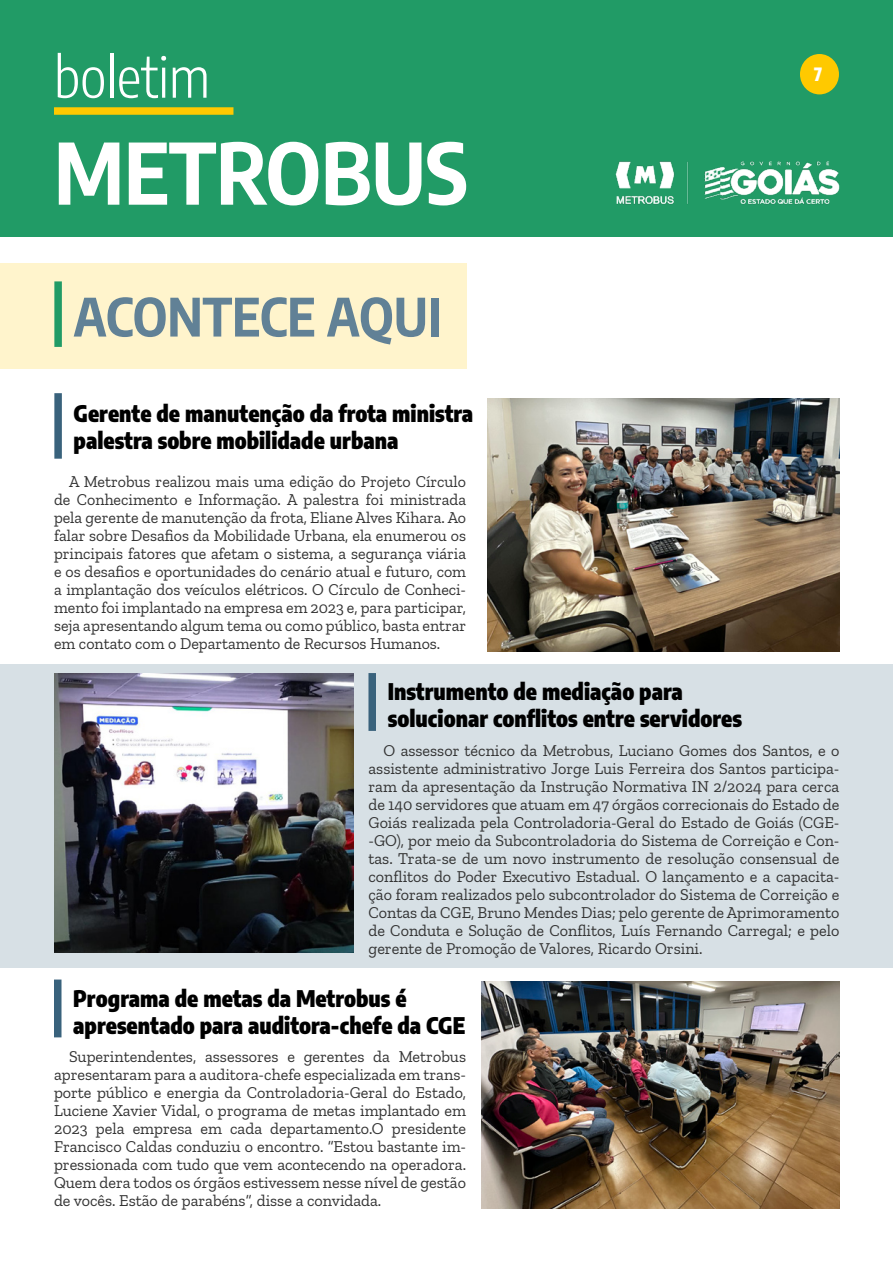
<style>
.page{position:relative;width:893px;height:1263px;background:#fff}
.page>*{position:absolute;margin:0;border:0;box-sizing:border-box;transform-origin:0 0}
.t1{font:700 84px "Encode Sans Condensed";color:#fff}
.t2{font:300 55.5px "Encode Sans Condensed";color:#fff}
.t3{font:700 52.5px "Encode Sans Condensed";color:#618196}
.t4{font:900 22.5px "Encode Sans Condensed";color:#000}
.t5{font:800 18px "Encode Sans Condensed";color:#fff}
.t6{font:16.5px/18px "Zilla Slab";color:#333;text-align:justify}
</style>
<div class="page">
<div style="left:0;top:0;width:893px;height:236px;background:#219b66"></div>
<div style="left:54px;top:107px;width:179px;height:8px;background:#ffc900"></div>
<img style="left:615px;top:161px;width:225px;height:44px">
<div style="left:800px;top:54px;width:39px;height:40px;background:#ffc900;border-radius:50%"></div>
<div style="left:0;top:263px;width:466px;height:105px;background:#fff4cc"></div>
<div style="left:0;top:664px;width:893px;height:303px;background:#d7e0e5"></div>
<div style="left:54px;top:281px;width:8px;height:66px;background:#219b66"></div>
<div style="left:54px;top:393px;width:8px;height:66px;background:#39627c"></div>
<div style="left:368px;top:673px;width:8px;height:58px;background:#39627c"></div>
<div style="left:54px;top:979px;width:8px;height:58px;background:#39627c"></div>
<img style="left:488px;top:399px;width:351px;height:253px">
<img style="left:54px;top:673px;width:299px;height:280px">
<img style="left:481px;top:982px;width:358px;height:227px">
<p class="t2" style="left:54px;top:39px;width:157px">boletim</p>
<p class="t1" style="left:54px;top:110px;width:415px">METROBUS</p>
<p class="t3" style="left:74px;top:277px;width:369px">ACONTECE AQUI</p>
<p class="t4" style="left:74px;top:396px;width:401px">Gerente de manutenção da frota ministra</p>
<p class="t4" style="left:74px;top:423px;width:326px">palestra sobre mobilidade urbana</p>
<p class="t6" style="left:54px;top:473px;width:414px;text-indent:15px">A Metrobus realizou mais uma edição do Projeto Círculo de Conhecimento e Informação. A palestra foi ministrada pela gerente de manutenção da frota, Eliane Alves Kihara. Ao falar sobre Desafios da Mobilidade Urbana, ela enumerou os principais fatores que afetam o sistema, a segurança viária e os desafios e oportunidades do cenário atual e futuro, com a implantação dos veículos elétricos. O Círculo de Conheci&shy;mento foi implantado na empresa em 2023 e, para participar, seja apresentando algum tema ou como público, basta entrar em contato com o Departamento de Recursos Humanos.</p>
<p class="t4" style="left:388px;top:673px;width:297px">Instrumento de mediação para</p>
<p class="t4" style="left:388px;top:700px;width:356px">solucionar conflitos entre servidores</p>
<p class="t5" style="left:814px;top:60px;width:10px">7</p>
<p class="t6" style="left:368px;top:741px;width:472px;text-indent:15px">O assessor técnico da Metrobus, Luciano Gomes dos Santos, e o assistente administrativo Jorge Luis Ferreira dos Santos participa&shy;ram da apresentação da Instrução Normativa IN 2/2024 para cerca de 140 servidores que atuam em 47 órgãos correcionais do Estado de Goiás realizada pela Controladoria-Geral do Estado de Goiás (CGE--GO), por meio da Subcontroladoria do Sistema de Correição e Con&shy;tas. Trata-se de um novo instrumento de resolução consensual de conflitos do Poder Executivo Estadual. O lançamento e a capacita&shy;ção foram realizados pelo subcontrolador do Sistema de Correição e Contas da CGE, Bruno Mendes Dias; pelo gerente de Aprimoramento de Conduta e Solução de Conflitos, Luís Fernando Carregal; e pelo gerente de Promoção de Valores, Ricardo Orsini.</p>
<p class="t4" style="left:73px;top:980px;width:335px">Programa de metas da Metrobus é</p>
<p class="t4" style="left:73px;top:1007px;width:394px">apresentado para auditora-chefe da CGE</p>
<p class="t6" style="left:54px;top:1048px;width:414px;text-indent:15px">Superintendentes, assessores e gerentes da Metrobus apresentaram para a auditora-chefe especializada em trans&shy;porte público e energia da Controladoria-Geral do Estado, Luciene Xavier Vidal, o programa de metas implantado em 2023 pela empresa em cada departamento.O presidente Francisco Caldas conduziu o encontro. “Estou bastante im&shy;pressionada com tudo que vem acontecendo na operadora.<br>Quem dera todos os órgãos estivessem nesse nível de gestão de vocês. Estão de parabéns”, disse a convidada.</p>
</div>
